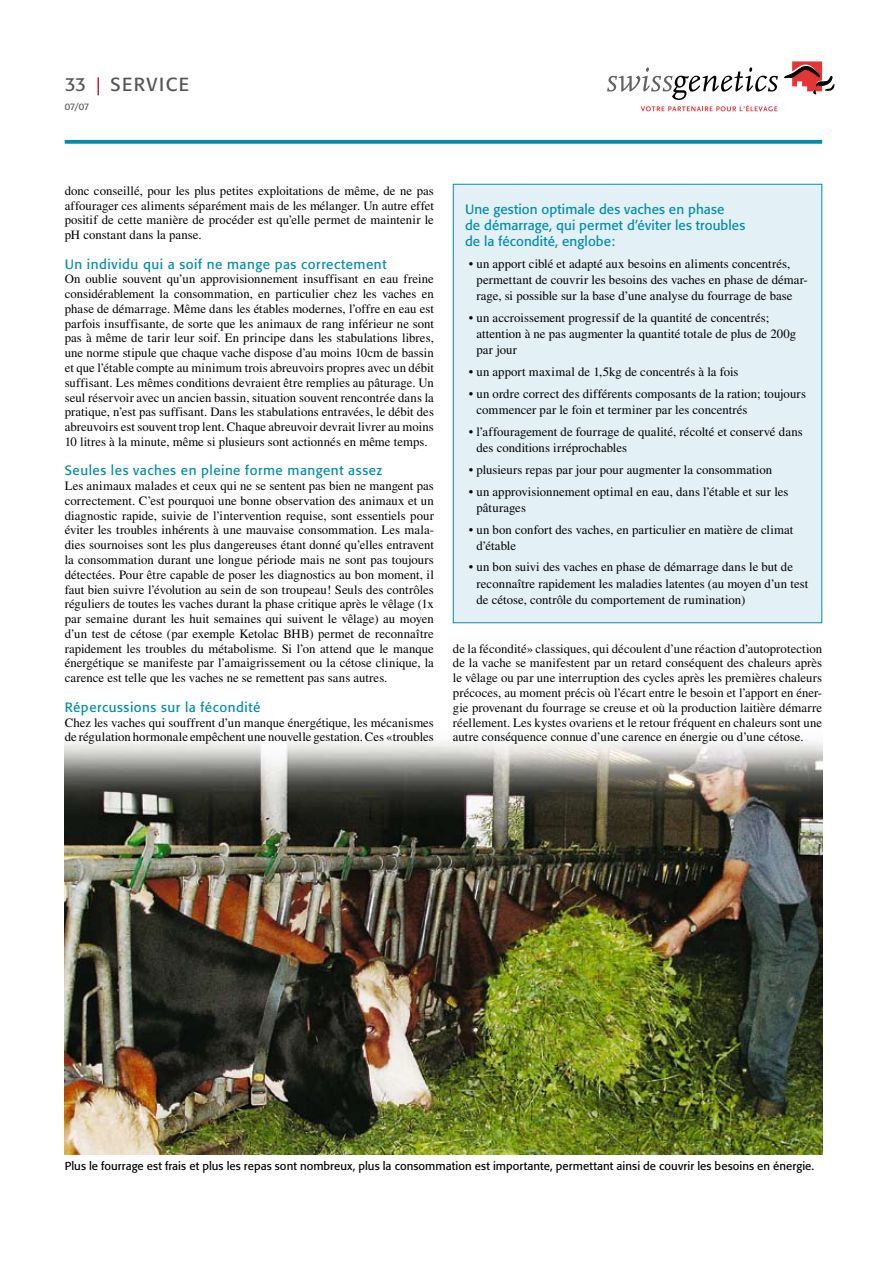
<style>
.page{position:relative;width:893px;height:1263px;background:#fff}
.page>*{position:absolute;margin:0;border:0;box-sizing:border-box;transform-origin:0 0}
.t1{font:18.75px "Formata";letter-spacing:.08em;color:#545555}
.t2{font:13.5px "Formata";letter-spacing:.03em;color:#008dad}
.t3{font:13.5px/16px "Formata";letter-spacing:.005em;color:#008dad}
.t4{font:12.75px/14.7px "Times";letter-spacing:.005em;color:#000}
.t5{font:11.4px "Formata";letter-spacing:.005em;color:#000}
.t6{font:9.45px "Formata";color:#545555}
</style>
<div class="page">
<svg style="left:784px;top:61px;width:51px;height:33px"></svg>
<svg style="left:607px;top:67px;width:171px;height:44px"></svg>
<img style="left:65px;top:740px;width:757px;height:415px">
<svg style="left:65px;top:140px;width:757px;height:4px;background:#1094b2"></svg>
<div style="left:453px;top:184px;width:369px;height:439px;background:#e3f0f6"></div>
<svg style="left:98px;top:77px;width:1px;height:18px"></svg>
<h1 class="t1" style="left:65px;top:73px;width:23px">33</h1>
<p class="t6" style="left:65px;top:101px;width:26px">07/07</p>
<h1 class="t1" style="left:110px;top:73px;width:80px">SERVICE</h1>
<p class="t4" style="left:65px;top:183px;width:371px;text-align:justify">donc conseillé, pour les plus petites exploitations de même, de ne pas affourager ces aliments séparément mais de les mélanger. Un autre effet positif de cette manière de procéder est qu’elle permet de maintenir le pH constant dans la panse.</p>
<p class="t2" style="left:65px;top:256px;width:323px">Un individu qui a soif ne mange pas correctement</p>
<p class="t4" style="left:65px;top:272px;width:371px;text-align:justify">On oublie souvent qu’un approvisionnement insuffisant en eau freine considérablement la consommation, en particulier chez les vaches en phase de démarrage. Même dans les étables modernes, l’offre en eau est parfois insuffisante, de sorte que les animaux de rang inférieur ne sont pas à même de tarir leur soif. En principe dans les stabulations libres, une norme stipule que chaque vache dispose d’au moins 10cm de bassin et que l’étable compte au minimum trois abreuvoirs propres avec un débit suffisant. Les mêmes conditions devraient être remplies au pâturage. Un seul réservoir avec un ancien bassin, situation souvent rencontrée dans la pratique, n’est pas suffisant. Dans les stabulations entravées, le débit des abreuvoirs est souvent trop lent. Chaque abreuvoir devrait livrer au moins 10 litres à la minute, même si plusieurs sont actionnés en même temps.</p>
<p class="t2" style="left:65px;top:462px;width:319px">Seules les vaches en pleine forme mangent assez</p>
<p class="t4" style="left:65px;top:478px;width:371px;text-align:justify">Les animaux malades et ceux qui ne se sentent pas bien ne mangent pas correctement. C’est pourquoi une bonne observation des animaux et un diagnostic rapide, suivie de l’intervention requise, sont essentiels pour éviter les troubles inhérents à une mauvaise consommation. Les mala&shy;dies sournoises sont les plus dangereuses étant donné qu’elles entravent la consommation durant une longue période mais ne sont pas toujours détectées. Pour être capable de poser les diagnostics au bon moment, il faut bien suivre l’évolution au sein de son troupeau! Seuls des contrôles réguliers de toutes les vaches durant la phase critique après le vêlage (1x par semaine durant les huit semaines qui suivent le vêlage) au moyen d’un test de cétose (par exemple Ketolac BHB) permet de reconnaître rapidement les troubles du métabolisme. Si l’on attend que le manque énergétique se manifeste par l’amaigrissement ou la cétose clinique, la carence est telle que les vaches ne se remettent pas sans autres.</p>
<p class="t2" style="left:65px;top:699px;width:197px">Répercussions sur la fécondité</p>
<p class="t4" style="left:65px;top:715px;width:371px">Chez les vaches qui souffrent d’un manque énergétique, les mécanismes de régulation hormonale empêchent une nouvelle gestation. Ces «troubles</p>
<p class="t3" style="left:465px;top:201px;width:282px">Une gestion optimale des vaches en phase<br>de démarrage, qui permet d’éviter les troubles de la fécondité, englobe:</p>
<p class="t4" style="left:476px;top:256px;width:333px;line-height:16px;text-indent:-8px">• un apport ciblé et adapté aux besoins en aliments concentrés, permettant de couvrir les besoins des vaches en phase de démar&shy;rage, si possible sur la base d’une analyse du fourrage de base</p>
<p class="t4" style="left:476px;top:310px;width:321px;line-height:16px;text-indent:-8px">• un accroissement progressif de la quantité de concentrés; attention à ne pas augmenter la quantité totale de plus de 200g par jour</p>
<p class="t4" style="left:469px;top:364px;width:271px">• un apport maximal de 1,5kg de concentrés à la fois</p>
<p class="t4" style="left:476px;top:386px;width:331px;line-height:16px;text-indent:-8px">• un ordre correct des différents composants de la ration; toujours commencer par le foin et terminer par les concentrés</p>
<p class="t4" style="left:476px;top:423px;width:328px;line-height:16px;text-indent:-8px">• l’affouragement de fourrage de qualité, récolté et conservé dans des conditions irréprochables</p>
<p class="t4" style="left:469px;top:462px;width:305px">• plusieurs repas par jour pour augmenter la consommation</p>
<p class="t4" style="left:476px;top:483px;width:314px;line-height:16px;text-indent:-8px">• un approvisionnement optimal en eau, dans l’étable et sur les pâturages</p>
<p class="t4" style="left:476px;top:521px;width:318px;line-height:16px;text-indent:-8px">• un bon confort des vaches, en particulier en matière de climat d’étable</p>
<p class="t4" style="left:476px;top:559px;width:333px;line-height:16px;text-indent:-8px">• un bon suivi des vaches en phase de démarrage dans le but de reconnaître rapidement les maladies latentes (au moyen d’un test de cétose, contrôle du comportement de rumination)</p>
<p class="t4" style="left:453px;top:641px;width:371px;text-align:justify">de la fécondité» classiques, qui découlent d’une réaction d’autoprotection de la vache se manifestent par un retard conséquent des chaleurs après le vêlage ou par une interruption des cycles après les premières chaleurs précoces, au moment précis où l’écart entre le besoin et l’apport en éner&shy;gie provenant du fourrage se creuse et où la production laitière démarre réellement. Les kystes ovariens et le retour fréquent en chaleurs sont une autre conséquence connue d’une carence en énergie ou d’une cétose.</p>
<p class="t5" style="left:65px;top:1159px;width:751px">Plus le fourrage est frais et plus les repas sont nombreux, plus la consommation est importante, permettant ainsi de couvrir les besoins en énergie.</p>
</div>
